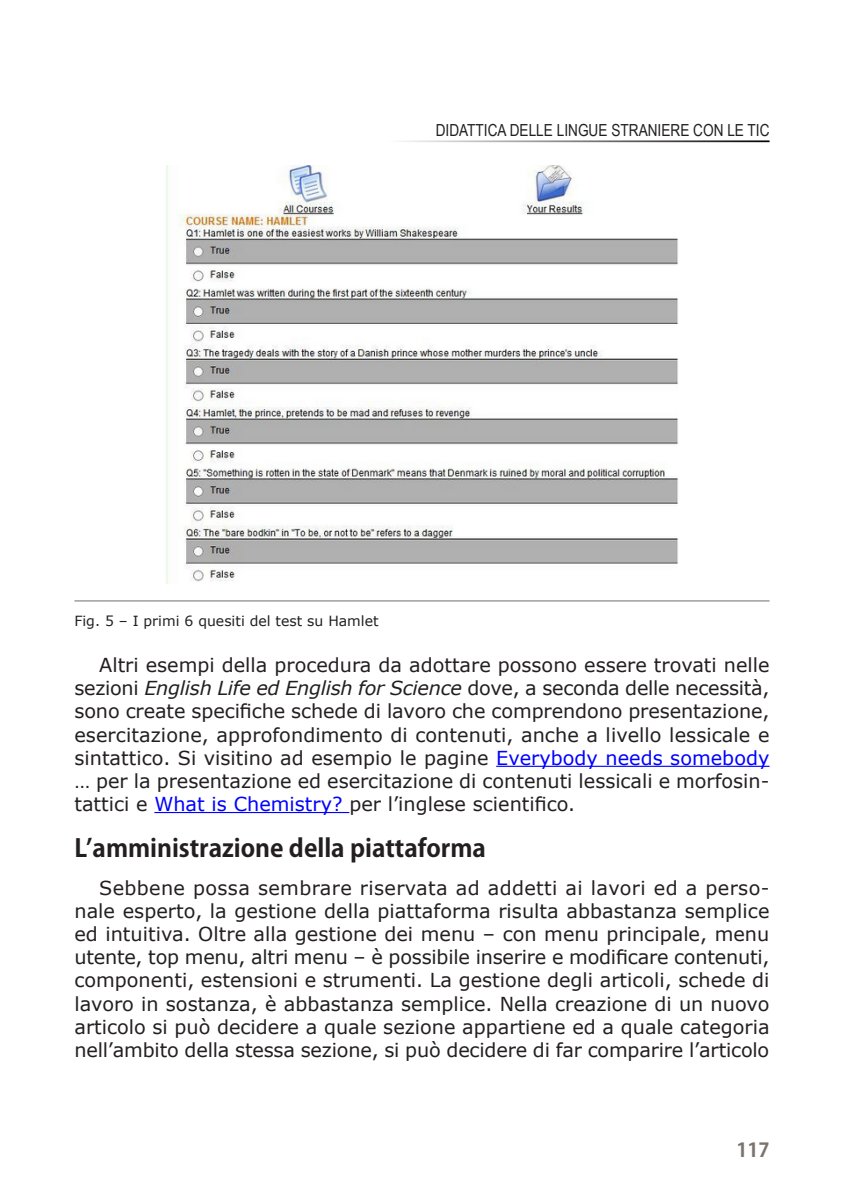
<style>
.page{position:relative;width:844px;height:1191px;background:#fff}
.page>*{position:absolute;margin:0;border:0;box-sizing:border-box;transform-origin:0 0}
.Titolo_BRICKS{font:700 24.5px "Koz Go Pro";color:#231f20}
.TESTO_BRICKS{font:19.25px/23.1px "Verdana";letter-spacing:-.005em;color:#231f20;text-align:justify}
.t1{font:700 19.25px "Koz Go Pr 6 N";color:#7b736d}
.t2{font:16.62px "Arial Narrow";color:#231f20}
.FIG_BRICKS{font:14px "Verdana";color:#231f20}
.s1{font-style:italic}
.s2{color:#00f}
</style>
<div class="page">
<hr style="left:384px;top:140px;width:385px;height:2px;background:#000">
<hr style="left:74px;top:600px;width:695px;height:1px;background:#6c6d70">
<hr style="left:496px;top:765px;width:273px;height:2px;background:#00f">
<hr style="left:154px;top:812px;width:195px;height:1px;background:#00f">
<img style="left:166px;top:165px;width:512px;height:419px">
<p class="t2" style="left:435px;top:118px;width:335px">DIDATTICA DELLE LINGUE STRANIERE CON LE TIC</p>
<p class="FIG_BRICKS" style="left:74px;top:611px;width:305px">Fig. 5 – I primi 6 quesiti del test su Hamlet</p>
<p class="TESTO_BRICKS" style="left:74px;top:653px;width:696px;text-indent:25px">Altri esempi della procedura da adottare possono essere trovati nelle sezioni <span class="s1">English Life ed English for Science</span> dove, a seconda delle necessità, sono create specifiche schede di lavoro che comprendono presentazione, esercitazione, approfondimento di contenuti, anche a livello lessicale e sintattico. Si visitino ad esempio le pagine <span class="s2">Everybody needs somebody </span>… per la presentazione ed esercitazione di contenuti lessicali e morfosin&shy;tattici e <span class="s2">What is Chemistry?</span> per l’inglese scientifico.</p>
<p class="Titolo_BRICKS" style="left:74px;top:832px;width:413px">L’amministrazione della piattaforma</p>
<p class="TESTO_BRICKS" style="left:74px;top:876px;width:696px;text-indent:25px">Sebbene possa sembrare riservata ad addetti ai lavori ed a perso&shy;nale esperto, la gestione della piattaforma risulta abbastanza semplice ed intuitiva. Oltre alla gestione dei menu – con menu principale, menu utente, top menu, altri menu – è possibile inserire e modificare contenuti, componenti, estensioni e strumenti. La gestione degli articoli, schede di lavoro in sostanza, è abbastanza semplice. Nella creazione di un nuovo articolo si può decidere a quale sezione appartiene ed a quale categoria nell’ambito della stessa sezione, si può decidere di far comparire l’articolo</p>
<p class="t1" style="left:736px;top:1138px;width:35px">117</p>
</div>
